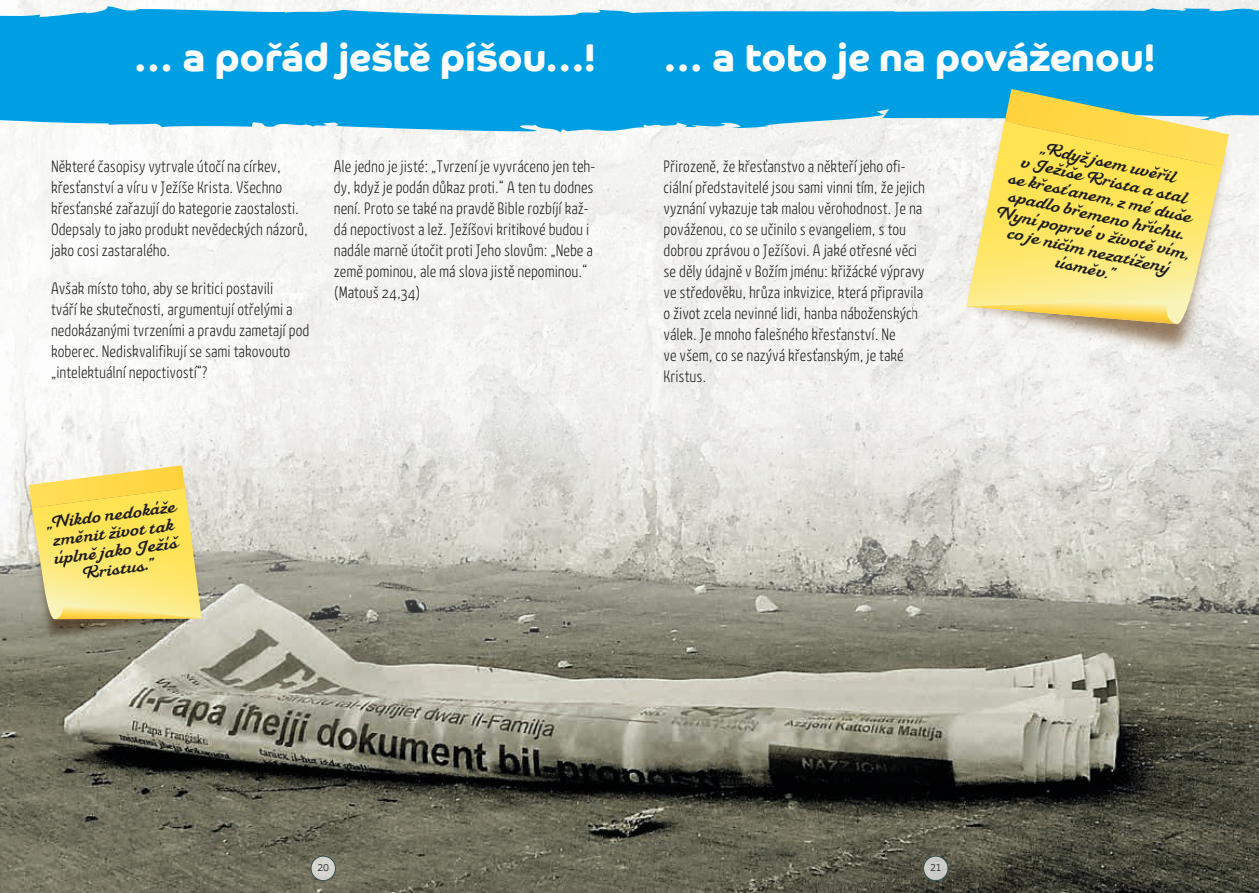
<style>
.page{position:relative;width:1259px;height:893px;background:#fff}
.page>*{position:absolute;margin:0;border:0;box-sizing:border-box;transform-origin:0 0}
.t1{font:700 39px "Co Headline";color:#fff}
.t2{font:300 16.5px/21px "Kava Pro";color:#1d1d1b}
.t3{font:16.5px/18px "Mahalia";color:#1d1d1b;text-align:center}
.t4{font:300 13.5px "Kava Pro";color:#1d1d1b}
</style>
<div class="page">
<img style="left:0;top:0;width:1259px;height:893px">
<svg style="left:0;top:5px;width:1259px;height:127px;fill:#009fe3"></svg>
<img style="left:913px;top:47px;width:346px;height:339px">
<svg style="left:1004px;top:89px;width:225px;height:78px"></svg>
<svg style="left:966px;top:122px;width:256px;height:208px"></svg>
<svg style="left:966px;top:300px;width:210px;height:24px"></svg>
<img style="left:0;top:438px;width:236px;height:236px">
<svg style="left:29px;top:465px;width:173px;height:158px"></svg>
<svg style="left:311px;top:856px;width:24px;height:25px"></svg>
<div style="left:311px;top:856px;width:25px;height:25px;border:1px solid #364f4f;border-radius:50%"></div>
<svg style="left:923px;top:856px;width:25px;height:25px"></svg>
<div style="left:923px;top:856px;width:25px;height:25px;border:1px solid #364f4f;border-radius:50%"></div>
<h1 class="t1" style="left:134px;top:35px;width:463px">… a pořád ještě píšou…!</h1>
<h1 class="t1" style="left:663px;top:35px;width:493px">… a toto je na pováženou!</h1>
<p class="t2" style="left:51px;top:155px;width:258px">Některé časopisy vytrvale útočí na církev, křesťanství a víru v Ježíše Krista. Všechno křesťanské zařazují do kategorie zaostalosti.<br>Odepsaly to jako produkt nevědeckých názorů, jako cosi zastaralého.</p>
<p class="t2" style="left:51px;top:277px;width:260px">Avšak místo toho, aby se kritici postavili<br>tváří ke skutečnosti, argumentují otřelými a nedokázanými tvrzeními a pravdu zametají pod koberec. Nediskvalifikují se sami takovouto „intelektuální nepoctivostí“?</p>
<p class="t2" style="left:334px;top:155px;width:263px">Ale jedno je jisté: „Tvrzení je vyvráceno jen teh&shy;dy, když je podán důkaz proti.“ A ten tu dodnes není. Proto se také na pravdě Bible rozbíjí kaž&shy;dá nepoctivost a lež. Ježíšovi kritikové budou i nadále marně útočit proti Jeho slovům: „Nebe a země pominou, ale má slova jistě nepominou.“ (Matouš 24,34)</p>
<p class="t2" style="left:663px;top:155px;width:263px">Přirozeně, že křesťanstvo a někteří jeho ofi&shy;ciální představitelé jsou sami vinni tím, že jejich vyznání vykazuje tak malou věrohodnost. Je na pováženou, co se učinilo s evangeliem, s tou dobrou zprávou o Ježíšovi. A jaké otřesné věci se děly údajně v Božím jménu: křižácké výpravy ve středověku, hrůza inkvizice, která připravila o život zcela nevinné lidi, hanba náboženských válek. Je mnoho falešného křesťanství. Ne<br>ve všem, co se nazývá křesťanským, je také Kristus.</p>
<p class="t3" style="left:45px;top:515px;width:133px;rotate:-8deg">„Nikdo nedokáže změnit život tak úplně jako Ježíš<br>Kristus.”</p>
<p class="t3" style="left:1013px;top:133px;width:198px;rotate:12deg">„Když jsem uvěřil<br>v Ježíše Krista a stal<br>se křesťanem, z mé duše spadlo břemeno hříchu.<br>Nyní poprvé v životě vím, co je ničím nezatížený úsměv.”</p>
<p class="t4" style="left:317px;top:858px;width:13px">20</p>
<p class="t4" style="left:930px;top:858px;width:13px">21</p>
</div>
